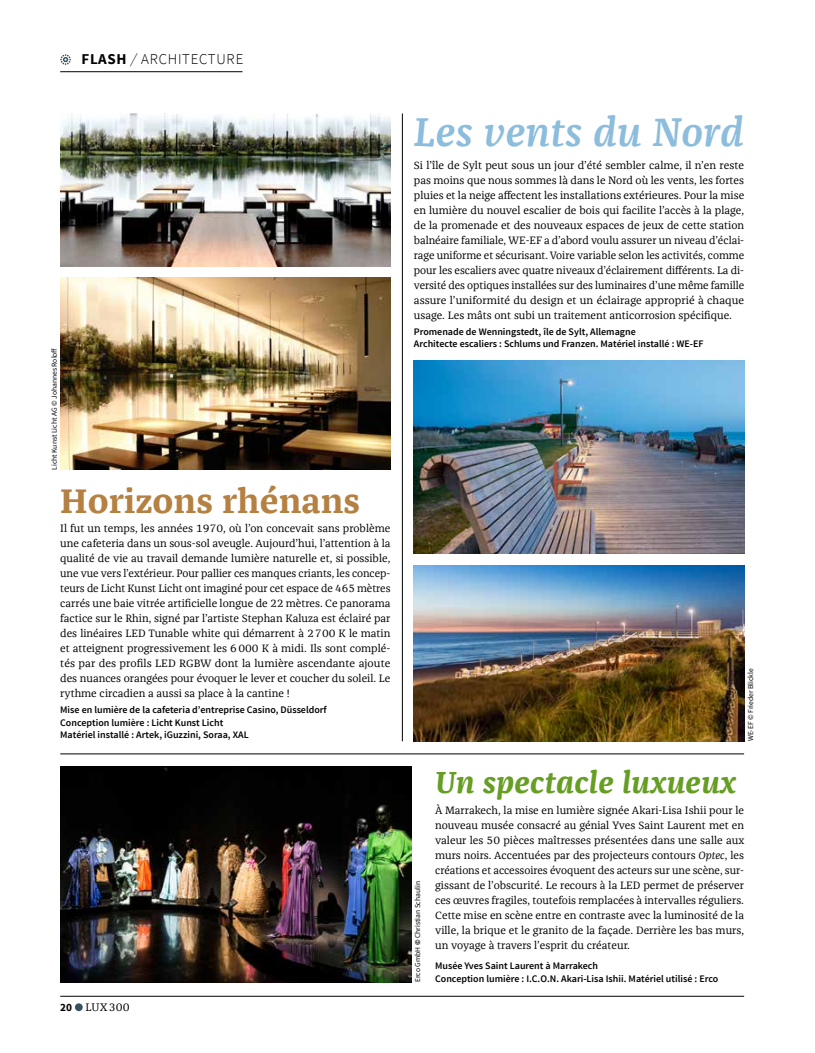
<style>
.page{position:relative;width:815px;height:1053px;background:#fff}
.page>*{position:absolute;margin:0;border:0;box-sizing:border-box;transform-origin:0 0}
.t1{font:italic 600 41.25px "Franziska Offc";letter-spacing:.01em;color:#8cbddd}
.t2{font:700 35px "Franziska Offc";letter-spacing:.01em;color:#b48142}
.t3{font:italic 700 31.25px "Franziska Offc";letter-spacing:.01em;color:#669e24}
.t4{font:300 15px "Source Sans Pro";letter-spacing:.05em;color:#000}
.t5{font:11.25px "Franziska Offc";color:#000}
.t6{font:11px/15px "Franziska Offc";color:#000;text-align:justify}
.t7{font:600 10px/12.5px "Source Sans Pro";color:#000}
.t8{font:7.5px "Source Sans Pro";color:#000}
.s1{font-weight:700}
.s2{font-style:italic}
.s3{font-family:"Source Sans Pro";font-weight:700}
</style>
<div class="page">
<div style="left:75px;top:1003px;width:8px;height:8px;background:#33515e;border-radius:50%"></div>
<hr style="left:60px;top:995px;width:684px;height:1px;background:#000">
<hr style="left:60px;top:71px;width:183px;height:1px;background:#000">
<svg style="left:60px;top:54px;width:11px;height:11px"></svg>
<img style="left:60px;top:113px;width:330px;height:153px">
<img style="left:60px;top:278px;width:330px;height:191px">
<img style="left:414px;top:565px;width:330px;height:176px">
<img style="left:414px;top:360px;width:330px;height:193px">
<img style="left:60px;top:766px;width:351px;height:215px">
<hr style="left:60px;top:753px;width:684px;height:1px;background:#000">
<hr style="left:402px;top:113px;width:1px;height:628px;background:#000">
<h3 class="t4" style="left:81px;top:50px;width:163px"><span class="s1">FLASH</span> <span class="s2">/</span> ARCHITECTURE</h3>
<p class="t8" style="left:50px;top:469px;width:123px;rotate:-90deg">Licht Kunst Licht AG © Johannes Roloff</p>
<h2 class="t2" style="left:60px;top:481px;width:301px">Horizons rhénans</h2>
<p class="t6" style="left:60px;top:521px;width:332px">Il fut un temps, les années 1970, où l’on concevait sans problème une cafeteria dans un sous-sol aveugle. Aujourd’hui, l’attention à la qualité de vie au travail demande lumière naturelle et, si possible, une vue vers l’extérieur. Pour pallier ces manques criants, les concep&shy;teurs de Licht Kunst Licht ont imaginé pour cet espace de 465 mètres carrés une baie vitrée artificielle longue de 22 mètres. Ce panorama factice sur le Rhin, signé par l’artiste Stephan Kaluza est éclairé par des linéaires LED Tunable white qui démarrent à 2700 K le matin et atteignent progressivement les 6000 K à midi. Ils sont complé&shy;tés par des profils LED RGBW dont la lumière ascendante ajoute des nuances orangées pour évoquer le lever et coucher du soleil. Le rythme circadien a aussi sa place à la cantine !</p>
<p class="t7" style="left:60px;top:703px;width:268px">Mise en lumière de la cafeteria d’entreprise Casino, Düsseldorf<br>Conception lumière : Licht Kunst Licht<br>Matériel installé : Artek, iGuzzini, Soraa, XAL</p>
<p class="t5" style="left:60px;top:1000px;width:71px"><span class="s3">20</span> LUX300</p>
<h1 class="t1" style="left:414px;top:108px;width:331px">Les vents du Nord</h1>
<p class="t6" style="left:414px;top:158px;width:332px">Si l’île de Sylt peut sous un jour d’été sembler calme, il n’en reste pas moins que nous sommes là dans le Nord où les vents, les fortes pluies et la neige affectent les installations extérieures. Pour la mise en lumière du nouvel escalier de bois qui facilite l’accès à la plage, de la promenade et des nouveaux espaces de jeux de cette station balnéaire familiale, WE-EF a d’abord voulu assurer un niveau d’éclai&shy;rage uniforme et sécurisant. Voire variable selon les activités, comme pour les escaliers avec quatre niveaux d’éclairement différents. La di&shy;versité des optiques installées sur des luminaires d’une même famille assure l’uniformité du design et un éclairage approprié à chaque usage. Les mâts ont subi un traitement anticorrosion spécifique.</p>
<p class="t7" style="left:414px;top:325px;width:291px">Promenade de Wenningstedt, île de Sylt, Allemagne<br>Architecte escaliers : Schlums und Franzen. Matériel installé : WE-EF</p>
<p class="t8" style="left:413px;top:981px;width:102px;rotate:-90deg">Erco GmbH <span class="s1">©</span> Christian Schaulin</p>
<p class="t8" style="left:746px;top:741px;width:74px;rotate:-90deg">WE-EF © Frieder Blickle</p>
<h3 class="t3" style="left:435px;top:764px;width:303px">Un spectacle luxueux</h3>
<p class="t6" style="left:435px;top:803px;width:311px">À Marrakech, la mise en lumière signée Akari-Lisa Ishii pour le nouveau musée consacré au génial Yves Saint Laurent met en valeur les 50 pièces maîtresses présentées dans une salle aux murs noirs. Accentuées par des projecteurs contours <span class="s2">Optec</span>, les créations et accessoires évoquent des acteurs sur une scène, sur&shy;gissant de l’obscurité. Le recours à la LED permet de préserver ces œuvres fragiles, toutefois remplacées à intervalles réguliers.<br>Cette mise en scène entre en contraste avec la luminosité de la ville, la brique et le granito de la façade. Derrière les bas murs, un voyage à travers l’esprit du créateur.</p>
<p class="t7" style="left:435px;top:960px;width:285px">Musée Yves Saint Laurent à Marrakech<br>Conception lumière : I.C.O.N. Akari-Lisa Ishii. Matériel utilisé : Erco</p>
</div>
